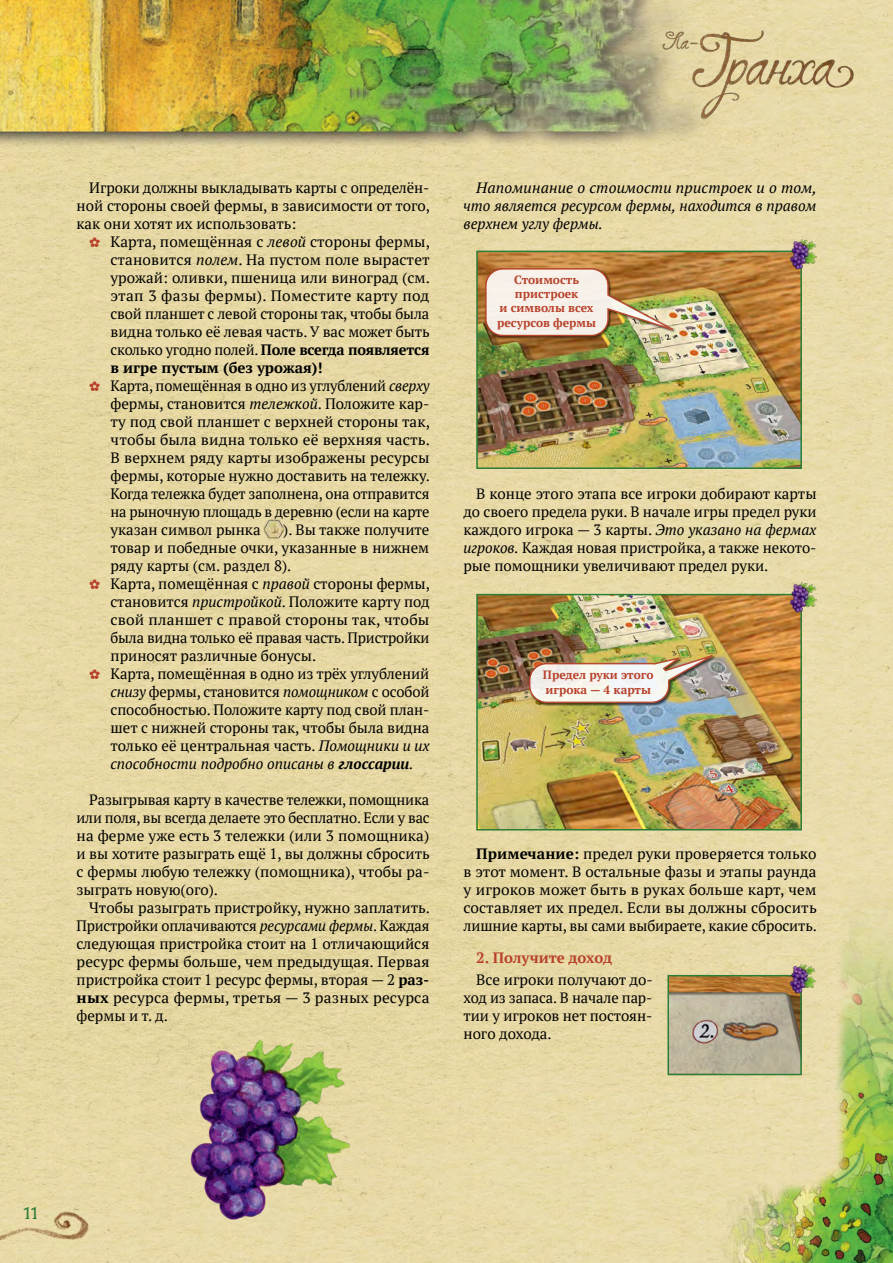
<style>
.page{position:relative;width:893px;height:1263px;background:#fff}
.page>*{position:absolute;margin:0;border:0;box-sizing:border-box;transform-origin:0 0}
.t1{font:18px "Kurale";color:#2b7d38}
.t2{font:15px/18px "PT Serif";color:#000;text-align:justify}
.t3{font:italic 15px/18px "PT Serif";color:#000;text-align:justify}
.t4{font:700 15px "PT Serif";color:#b7412a}
.t5{font:700 12px/14.4px "PT Serif";color:#b7412a;text-align:center}
.s1{font-style:italic}
.s2{font-weight:700}
.s3{font-weight:700;font-style:italic}
</style>
<div class="page">
<img style="left:0;top:0;width:893px;height:1263px">
<img style="left:646px;top:18px;width:215px;height:107px">
<img style="left:141px;top:1024px;width:239px;height:206px">
<div style="left:263px;top:519px;width:22px;height:21px;background:#000;opacity:.75"></div>
<img style="left:264px;top:521px;width:19px;height:17px">
<img style="left:479px;top:254px;width:320px;height:212px">
<div style="left:476px;top:251px;width:326px;height:218px;border:2px solid #2b7d38"></div>
<img style="left:786px;top:239px;width:31px;height:31px">
<div style="left:485px;top:268px;width:191px;height:72px;background:#000;opacity:.75"></div>
<img style="left:484px;top:267px;width:204px;height:70px">
<img style="left:479px;top:597px;width:320px;height:230px">
<div style="left:476px;top:594px;width:326px;height:236px;border:2px solid #2b7d38"></div>
<img style="left:786px;top:582px;width:31px;height:31px">
<div style="left:528px;top:655px;width:188px;height:51px;background:#000;opacity:.75"></div>
<img style="left:528px;top:650px;width:198px;height:54px">
<img style="left:670px;top:978px;width:129px;height:94px">
<div style="left:667px;top:975px;width:135px;height:100px;border:2px solid #2b7d38"></div>
<img style="left:786px;top:964px;width:30px;height:30px">
<svg style="left:90px;top:237px;width:10px;height:10px"></svg>
<svg style="left:90px;top:381px;width:10px;height:10px"></svg>
<svg style="left:90px;top:579px;width:10px;height:10px"></svg>
<svg style="left:90px;top:669px;width:10px;height:10px"></svg>
<p class="t2" style="left:77px;top:178px;width:355px;text-indent:13px">Игроки должны выкладывать карты с определён&shy;ной стороны своей фермы, в зависимости от того, как они хотят их использовать:</p>
<p class="t2" style="left:111px;top:232px;width:321px;text-align:left">Карта, помещённая с <span class="s1">левой</span> стороны фермы, становится <span class="s1">полем</span>. На пустом поле вырастет урожай: оливки, пшеница или виноград (см. этап 3 фазы фермы). Поместите карту под свой планшет с левой стороны так, чтобы была видна только её левая часть. У вас может быть сколько угодно полей. <span class="s2">Поле всегда появляется в игре пустым (без урожая)!<br></span>Карта, помещённая в одно из углублений <span class="s1">сверху </span>фермы, становится <span class="s1">тележкой</span>. Положите кар&shy;ту под свой планшет с верхней стороны так, чтобы была видна только её верхняя часть.<br>В верхнем ряду карты изображены ресурсы фермы, которые нужно доставить на тележку.<br>Когда тележка будет заполнена, она отправится на рыночную площадь в деревню (если на карте указан символ рынка</p>
<p class="t2" style="left:111px;top:520px;width:321px;text-align:left;text-indent:173px">). Вы также получите товар и победные очки, указанные в нижнем ряду карты (см. раздел 8).<br>Карта, помещённая с <span class="s1">правой</span> стороны фермы, становится <span class="s1">пристройкой</span>. Положите карту под свой планшет с правой стороны так, чтобы была видна только её правая часть. Пристройки приносят различные бонусы.<br>Карта, помещённая в одно из трёх углублений <span class="s1">снизу</span> фермы, становится <span class="s1">помощником</span> с особой способностью. Положите карту под свой план&shy;шет с нижней стороны так, чтобы была видна только её центральная часть. <span class="s1">Помощники и их способности подробно описаны в</span> <span class="s3">глоссарии</span><span class="s1">.</span></p>
<p class="t2" style="left:77px;top:790px;width:355px;text-indent:13px">Разыгрывая карту в качестве тележки, помощника или поля, вы всегда делаете это бесплатно. Если у вас на ферме уже есть 3 тележки (или 3 помощника) и вы хотите разыграть ещё 1, вы должны сбросить с фермы любую тележку (помощника), чтобы ра&shy;зыграть новую(ого).</p>
<p class="t2" style="left:77px;top:898px;width:355px;text-indent:13px">Чтобы разыграть пристройку, нужно заплатить.<br>Пристройки оплачиваются <span class="s1">ресурсами фермы</span>. Каждая следующая пристройка стоит на 1 отличающийся ресурс фермы больше, чем предыдущая. Первая пристройка стоит 1 ресурс фермы, вторая — 2 <span class="s2">раз&shy;ных</span> ресурса фермы, третья — 3 разных ресурса фермы и т. д.</p>
<p class="t3" style="left:463px;top:178px;width:355px;text-indent:13px">Напоминание о стоимости пристроек и о том, что является ресурсом фермы, находится в правом верхнем углу фермы.</p>
<p class="t5" style="left:497px;top:272px;width:101px">Стоимость пристроек<br>и символы всех ресурсов фермы</p>
<p class="t2" style="left:463px;top:484px;width:355px;text-indent:13px">В конце этого этапа все игроки добирают карты до своего предела руки. В начале игры предел руки каждого игрока — 3 карты. <span class="s1">Это указано на фермах игроков.</span> Каждая новая пристройка, а также некото&shy;рые помощники увеличивают предел руки.</p>
<p class="t5" style="left:543px;top:668px;width:112px;text-align:left">Предел руки этого игрока — 4 карты</p>
<p class="t2" style="left:463px;top:844px;width:355px;text-indent:13px"><span class="s2">Примечание:</span> предел руки проверяется только в этот момент. В остальные фазы и этапы раунда у игроков может быть в руках больше карт, чем составляет их предел. Если вы должны сбросить лишние карты, вы сами выбираете, какие сбросить.</p>
<p class="t4" style="left:476px;top:947px;width:137px">2. Получите доход</p>
<p class="t2" style="left:463px;top:970px;width:191px;text-indent:13px">Все игроки получают до&shy;ход из запаса. В начале пар&shy;тии у игроков нет постоян&shy;ного дохода.</p>
<p class="t1" style="left:24px;top:1199px;width:17px">11</p>
</div>
